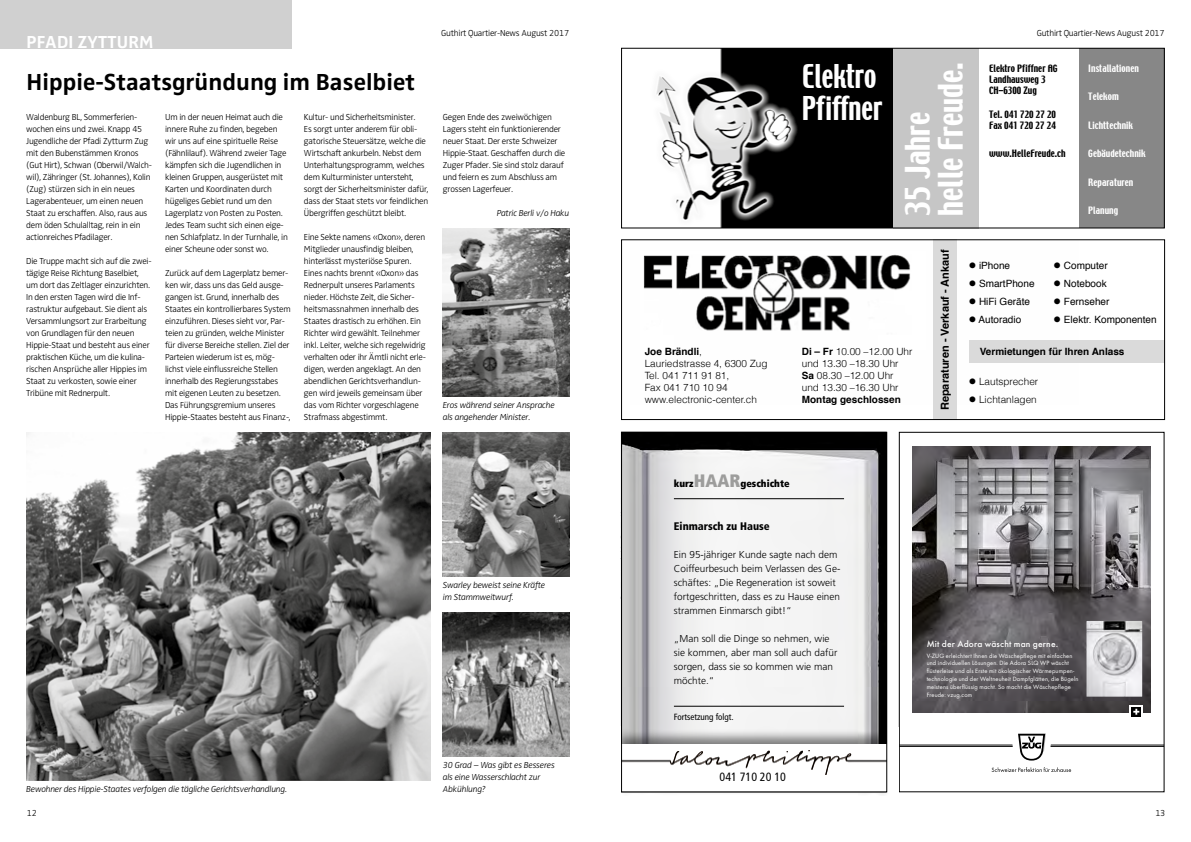
<style>
.page{position:relative;width:1191px;height:842px;background:#fff}
.page>*{position:absolute;margin:0;border:0;box-sizing:border-box;transform-origin:0 0}
.t1{font:30px/33px "Techno";color:#fff}
.t2{font:29px/32px "Techno";color:#fff;scale:.9 1}
.t3{font:700 24px "Zwo Corr";letter-spacing:-.025em;color:#000}
.t4{font:700 18px "Zwo Corr";letter-spacing:-.025em;color:#fff}
.t5{font:condensed 12px "Frutiger";color:#000}
.t6{font:700 11px "Helvetica";color:#000}
.t7{font:900 condensed 11px "Frutiger";color:#000}
.t8{font:300 10px/14px "Frutiger";color:#000}
.t9{font:300 10px/12px "Helvetica";color:#000}
.t10{font:10px "Helvetica";color:#000}
.t11{font:700 10px "Helvetica";color:#000}
.t12{font:900 condensed 10px "Frutiger";color:#000}
.t13{font:500 9.4px "ZUG Futura";letter-spacing:.02em;color:#fff}
.t14{font:300 9px/12px "Zwo";letter-spacing:-.025em;color:#000}
.t15{font:italic 300 9px/12px "Zwo";letter-spacing:-.025em;color:#000}
.t16{font:9px/11.2px "Techno";letter-spacing:.005em;color:#000}
.t17{font:9px "Techno";letter-spacing:.005em;color:#fff}
.t18{font:condensed 9px "Frutiger";color:#000}
.t19{font:6.4px/7.9px "ZUG Futura";letter-spacing:.025em;color:#fff}
.s1{font-weight:700}
.s2{font-size:18px;color:#9d9d9c}
.s3{font-family:"Garamond BE";font-stretch:normal}
</style>
<div class="page">
<div style="left:0;top:0;width:291px;height:48px;background:#d0d0d0"></div>
<img style="left:26px;top:432px;width:404px;height:348px">
<img style="left:443px;top:432px;width:126px;height:144px">
<img style="left:443px;top:228px;width:126px;height:168px">
<img style="left:443px;top:612px;width:126px;height:144px">
<img style="left:912px;top:446px;width:238px;height:267px">
<img style="left:1086px;top:621px;width:56px;height:76px">
<svg style="left:1129px;top:705px;width:14px;height:12px"></svg>
<svg style="left:1131px;top:707px;width:10px;height:9px"></svg>
<svg style="left:1133px;top:709px;width:6px;height:6px"></svg>
<hr style="left:1050px;top:745px;width:114px;height:2px;background:#000">
<hr style="left:899px;top:745px;width:113px;height:2px;background:#000">
<hr style="left:1050px;top:744px;width:114px;height:1px;background:#000">
<hr style="left:899px;top:744px;width:113px;height:1px;background:#000">
<svg style="left:1018px;top:734px;width:27px;height:26px"></svg>
<svg style="left:991px;top:767px;width:80px;height:5px"></svg>
<div style="left:899px;top:432px;width:265px;height:360px;border:1px solid #000"></div>
<img style="left:623px;top:434px;width:261px;height:295px">
<div style="left:611px;top:729px;width:284px;height:67px;background:#000;opacity:.5"></div>
<div style="left:621px;top:744px;width:265px;height:48px;background:#fff"></div>
<img style="left:623px;top:751px;width:262px;height:23px">
<div style="left:886px;top:727px;width:12px;height:65px;background:#fff"></div>
<hr style="left:674px;top:706px;width:170px;height:1px;background:#000">
<hr style="left:674px;top:498px;width:170px;height:1px;background:#000">
<div style="left:621px;top:432px;width:266px;height:360px;border:1px solid #000"></div>
<div style="left:605px;top:726px;width:16px;height:72px;background:#fff"></div>
<div style="left:817px;top:48px;width:76px;height:180px;background:#000"></div>
<div style="left:893px;top:48px;width:85px;height:180px;background:#c6c6c6"></div>
<div style="left:1079px;top:48px;width:85px;height:180px;background:#878787"></div>
<img style="left:656px;top:50px;width:161px;height:176px">
<div style="left:621px;top:48px;width:543px;height:180px;border:1px solid #000"></div>
<img style="left:643px;top:242px;width:435px;height:163px">
<div style="left:933px;top:240px;width:23px;height:180px;background:#dadada"></div>
<div style="left:968px;top:341px;width:196px;height:22px;background:#dadada"></div>
<div style="left:621px;top:240px;width:543px;height:180px;border:1px solid #000"></div>
<h3 class="t4" style="left:26px;top:31px;width:84px">Pfadi Zytturm</h3>
<h3 class="t3" style="left:26px;top:68px;width:390px">Hippie-Staatsgründung im Baselbiet</h3>
<p class="t14" style="left:26px;top:111px;width:127px">Waldenburg BL, Sommerferien&shy;wochen eins und zwei. Knapp 45<br>Jugendliche der Pfadi Zytturm Zug mit den Bubenstämmen Kronos (Gut Hirt), Schwan (Oberwil/Walch&shy;wil), Zähringer (St. Johannes), Kolin (Zug) stürzen sich in ein neues<br>Lagerabenteuer, um einen neuen<br>Staat zu erschaffen. Also, raus aus dem öden Schulalltag, rein in ein actionreiches Pfadilager.</p>
<p class="t14" style="left:26px;top:255px;width:127px">Die Truppe macht sich auf die zwei&shy;tägige Reise Richtung Baselbiet, um dort das Zeltlager einzurichten.<br>In den ersten Tagen wird die Inf&shy;rastruktur aufgebaut. Sie dient als Versammlungsort zur Erarbeitung von Grundlagen für den neuen Hippie-Staat und besteht aus einer praktischen Küche, um die kulina&shy;rischen Ansprüche aller Hippies im Staat zu verkosten, sowie einer Tribüne mit Rednerpult.</p>
<p class="t14" style="left:304px;top:111px;width:126px">Kultur- und Sicherheitsminister.<br>Es sorgt unter anderem für obli&shy;gatorische Steuersätze, welche die Wirtschaft ankurbeln. Nebst dem Unterhaltungsprogramm, welches dem Kulturminister untersteht, sorgt der Sicherheitsminister dafür, dass der Staat stets vor feindlichen Übergriffen geschützt bleibt.</p>
<p class="t14" style="left:304px;top:231px;width:123px">Eine Sekte namens «Oxon», deren<br>Mitglieder unausfindig bleiben, hinterlässt mysteriöse Spuren.<br>Eines nachts brennt «Oxon» das<br>Rednerpult unseres Parlaments nieder. Höchste Zeit, die Sicher&shy;heitsmassnahmen innerhalb des<br>Staates drastisch zu erhöhen. Ein<br>Richter wird gewählt. Teilnehmer inkl. Leiter, welche sich regelwidrig verhalten oder ihr Ämtli nicht erle&shy;digen, werden angeklagt. An den abendlichen Gerichtsverhandlun&shy;gen wird jeweils gemeinsam über das vom Richter vorgeschlagene<br>Strafmass abgestimmt.</p>
<p class="t14" style="left:165px;top:111px;width:124px">Um in der neuen Heimat auch die innere Ruhe zu finden, begeben wir uns auf eine spirituelle Reise (Fähnlilauf). Während zweier Tage kämpfen sich die Jugendlichen in kleinen Gruppen, ausgerüstet mit<br>Karten und Koordinaten durch hügeliges Gebiet rund um den<br>Lagerplatz von Posten zu Posten.<br>Jedes Team sucht sich einen eige&shy;nen Schlafplatz. In der Turnhalle, in einer Scheune oder sonst wo.</p>
<p class="t14" style="left:165px;top:267px;width:127px">Zurück auf dem Lagerplatz bemer&shy;ken wir, dass uns das Geld ausge&shy;gangen ist. Grund, innerhalb des Staates ein kontrollierbares System einzuführen. Dieses sieht vor, Par&shy;teien zu gründen, welche Minister für diverse Bereiche stellen. Ziel der Parteien wiederum ist es, mög&shy;lichst viele einflussreiche Stellen innerhalb des Regierungsstabes mit eigenen Leuten zu besetzen.<br>Das Führungsgremium unseres Hippie-Staates besteht aus Finanz-,</p>
<p class="t14" style="left:441px;top:27px;width:129px">Guthirt Quartier-News August 2017</p>
<p class="t14" style="left:443px;top:111px;width:124px">Gegen Ende des zweiwöchigen<br>Lagers steht ein funktionierender neuer Staat. Der erste Schweizer<br>Hippie-Staat. Geschaffen durch die<br>Zuger Pfader. Sie sind stolz darauf und feiern es zum Abschluss am grossen Lagerfeuer.</p>
<p class="t15" style="left:497px;top:207px;width:74px">Patric Berli v/o Haku</p>
<p class="t15" style="left:443px;top:399px;width:113px">Eros während seiner Ansprache als angehender Minister.</p>
<p class="t15" style="left:443px;top:579px;width:104px">Swarley beweist seine Kräfte im Stammweitwurf.</p>
<p class="t15" style="left:26px;top:783px;width:262px">Bewohner des Hippie-Staates verfolgen die tägliche Gerichtsverhandlung.</p>
<p class="t14" style="left:27px;top:807px;width:12px">12</p>
<p class="t15" style="left:443px;top:759px;width:113px">30 Grad – Was gibt es Besseres als eine Wasserschlacht zur<br>Abkühlung?</p>
<p class="t14" style="left:1036px;top:27px;width:129px">Guthirt Quartier-News August 2017</p>
<h2 class="t2" style="left:802px;top:61px;width:91px">Elektro<br>Pf iffner</h2>
<h1 class="t1" style="left:902px;top:216px;width:155px;rotate:-90deg">35 Jahre helle Freude.</h1>
<p class="t16" style="left:989px;top:63px;width:70px">Elektro Pf iffner AG<br>Landhausweg 3<br>CH–6300 Zug</p>
<p class="t16" style="left:989px;top:109px;width:69px">Tel. 041 720 27 20<br>Fax 041 720 27 24</p>
<p class="t16" style="left:989px;top:148px;width:78px">www.HelleFreude.ch</p>
<p class="t17" style="left:1088px;top:62px;width:52px">Installationen</p>
<p class="t17" style="left:1088px;top:90px;width:32px">Telekom</p>
<p class="t17" style="left:1088px;top:119px;width:46px">Lichttechnik</p>
<p class="t17" style="left:1088px;top:147px;width:59px">Gebäudetechnik</p>
<p class="t17" style="left:1088px;top:176px;width:47px">Reparaturen</p>
<p class="t17" style="left:1088px;top:204px;width:32px">Planung</p>
<p class="t9" style="left:645px;top:345px;width:124px"><span class="s1">Joe Brändli</span>,<br>Lauriedstrasse 4, 6300 Zug<br>Tel. 041 711 91 81,<br>Fax 041 710 10 94 www.electronic-center.ch</p>
<p class="t9" style="left:802px;top:345px;width:112px"><span class="s1">Di – Fr</span> 10.00 –12.00 Uhr und 13.30 –18.30 Uhr<br><span class="s1">Sa</span> 08.30 –12.00 Uhr und 13.30 –16.30 Uhr</p>
<p class="t11" style="left:802px;top:391px;width:100px">Montag geschlossen</p>
<p class="t6" style="left:936px;top:410px;width:162px;rotate:-90deg">Reparaturen - Verkauf - Ankauf</p>
<p class="t10" style="left:968px;top:258px;width:43px">● iPhone</p>
<p class="t10" style="left:968px;top:276px;width:67px">● SmartPhone</p>
<p class="t10" style="left:968px;top:294px;width:63px">● HiFi Geräte</p>
<p class="t10" style="left:968px;top:312px;width:54px">● Autoradio</p>
<p class="t10" style="left:1053px;top:258px;width:56px">● Computer</p>
<p class="t10" style="left:1053px;top:276px;width:55px">● Notebook</p>
<p class="t10" style="left:1053px;top:294px;width:57px">● Fernseher</p>
<p class="t10" style="left:1053px;top:312px;width:105px">● Elektr. Komponenten</p>
<p class="t11" style="left:979px;top:343px;width:146px">Vermietungen für Ihren Anlass</p>
<p class="t9" style="left:968px;top:375px;width:71px">● Lautsprecher</p>
<p class="t9" style="left:968px;top:393px;width:70px">● Lichtanlagen</p>
<p class="t12" style="left:674px;top:478px;width:117px">kurz<span class="s2">HAAR</span>geschichte</p>
<p class="t7" style="left:674px;top:520px;width:97px">Einmarsch zu Hause</p>
<p class="t8" style="left:674px;top:548px;width:168px">Ein 95-jähriger Kunde sagte nach dem Coiffeurbesuch beim Verlassen des Ge&shy;schäftes: „Die Regeneration ist soweit fortgeschritten, dass es zu Hause einen strammen Einmarsch gibt!“</p>
<p class="t8" style="left:674px;top:632px;width:165px">„Man soll die Dinge so nehmen, wie sie kommen, aber man soll auch dafür sorgen, dass sie so kommen wie man möchte.“</p>
<p class="t18" style="left:674px;top:712px;width:61px">Fortsetzung folgt<span class="s3">.</span></p>
<p class="t14" style="left:621px;top:519px;width:116px">hausweg an Staubs oder Nehers</p>
<p class="t14" style="left:621px;top:567px;width:116px">in der Hand. Im Verlaufe heiterer<br>Diskussionen über dies und das</p>
<h3 class="t5" style="left:719px;top:770px;width:68px">041 710 20 10</h3>
<p class="t13" style="left:926px;top:639px;width:133px">Mit der Adora wäscht man gerne.</p>
<p class="t19" style="left:926px;top:651px;width:153px">V-ZUG erleichtert Ihnen die Wäschepflege mit einfachen und individuellen Lösungen. Die Adora SLQ WP wäscht flüsterleise und als Erste mit ökologischer Wärmepumpen&shy;technologie und der Weltneuheit Dampfglätten, die Bügeln meistens überflüssig macht. So macht die Wäschepflege Freude: vzug.com</p>
<p class="t14" style="left:1155px;top:807px;width:12px">13</p>
</div>
